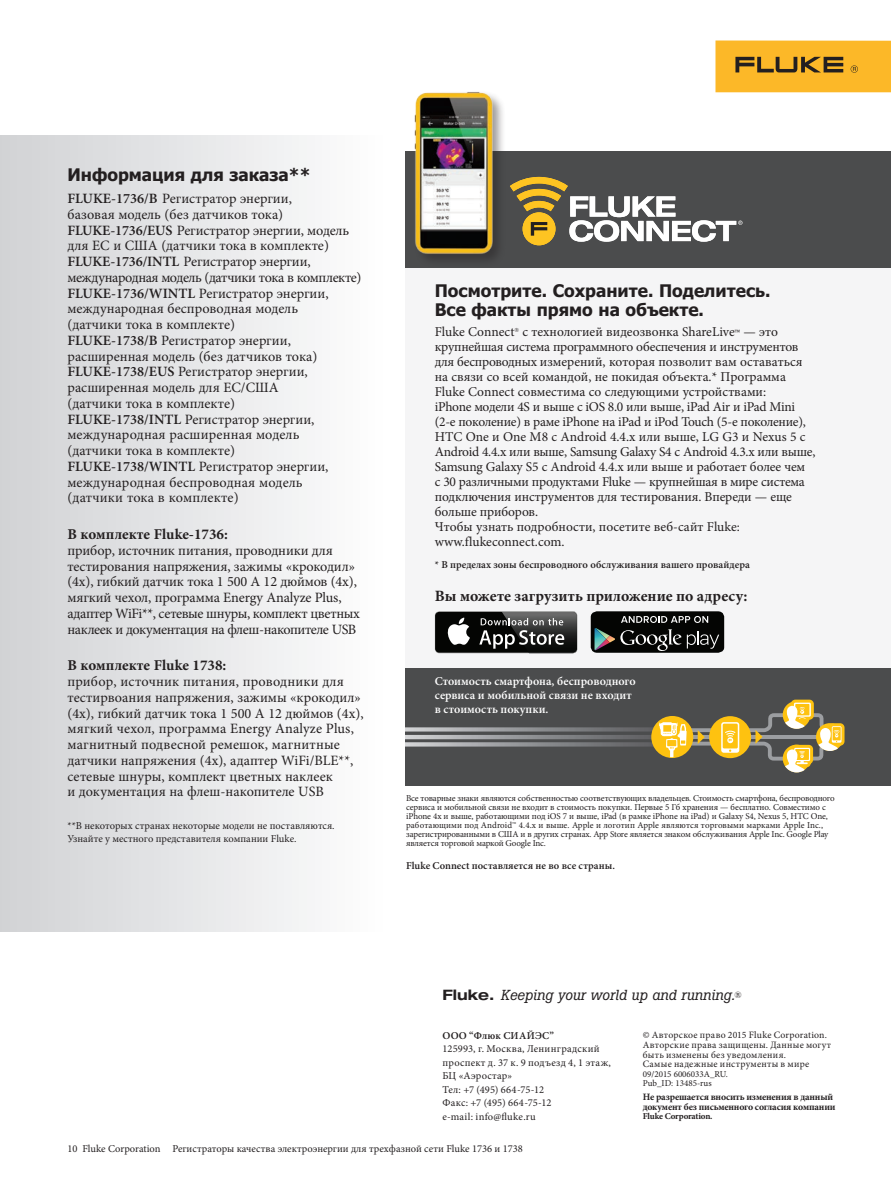
<style>
.page{position:relative;width:891px;height:1188px;background:#fff}
.page>*{position:absolute;margin:0;border:0;box-sizing:border-box;transform-origin:0 0}
.t1{font:700 17.25px/18.8px "Tahoma";color:#231f20}
.t2{font:700 15.75px "Minion Pro";color:#231f20}
.t3{font:700 15px "Minion Pro";color:#231f20}
.t4{font:italic 14.4px "Boton Pro";color:#231f20}
.t5{font:14.25px/15.8px "Minion Pro";color:#231f20}
.t6{font:13.5px/15px "Minion Pro";letter-spacing:-.01em;color:#231f20}
.t7{font:600 12px/14.4px "Minion Pro";color:#fff}
.t8{font:10.5px/12.6px "Minion Pro";color:#231f20}
.t9{font:10.5px/13.5px "Minion Pro";letter-spacing:.025em;color:#231f20}
.t10{font:600 10.5px "Minion Pro";letter-spacing:.005em;color:#231f20}
.t11{font:9.75px/9.8px "Minion Pro";letter-spacing:.025em;color:#231f20}
.t12{font:700 9.75px/9.8px "Minion Pro";letter-spacing:-.02em;color:#231f20}
.t13{font:9px/9px "Minion Pro";letter-spacing:-.01em;color:#231f20}
.t14{font:700 9px "Minion Pro";letter-spacing:-.02em;color:#231f20}
.t15{font:5.7px "Boton Pro";color:#231f20}
.s1{font-weight:600}
.s2{font-family:"Boton Pro";font-size:7.35px}
.s3{font-family:"Helvetica Neue LT Std";font-weight:700;font-style:normal;font-stretch:expanded}
.s4{font-style:normal;font-size:9px}
</style>
<div class="page">
<div style="left:716px;top:40px;width:175px;height:52px;background:#fcb828"></div>
<svg style="left:735px;top:57px;width:108px;height:15px"></svg>
<svg style="left:851px;top:65px;width:7px;height:8px"></svg>
<div style="left:0;top:135px;width:387px;height:797px;background:linear-gradient(to right,#d0d2d4,#fefefe)"></div>
<div style="left:406px;top:151px;width:485px;height:635px;background:#4b4c4d"></div>
<div style="left:406px;top:268px;width:485px;height:400px;background:#f5f5f6"></div>
<img style="left:405px;top:727px;width:248px;height:5px">
<img style="left:405px;top:735px;width:246px;height:4px">
<img style="left:405px;top:742px;width:248px;height:5px">
<div style="left:651px;top:716px;width:42px;height:42px;background:#fec210;border-radius:50%"></div>
<svg style="left:659px;top:700px;width:186px;height:72px"></svg>
<svg style="left:591px;top:611px;width:133px;height:42px;background:#2a2c2b"></svg>
<svg style="left:435px;top:611px;width:142px;height:43px;background:#484948"></svg>
<div style="left:523px;top:213px;width:32px;height:32px;background:#fec422;border:1px solid #fec422;border-radius:50%"></div>
<svg style="left:510px;top:177px;width:233px;height:65px"></svg>
<div style="left:413px;top:90px;width:93px;height:177px;background:#231f20;opacity:.45"></div>
<img style="left:413px;top:90px;width:84px;height:175px">
<p class="t1" style="left:68px;top:164px;width:245px">Информация для заказа**</p>
<p class="t5" style="left:68px;top:191px;width:295px"><span class="s1">FLUKE-1736/B</span> Регистратор энергии,<br>базовая модель (без датчиков тока)<br><span class="s1">FLUKE-1736/EUS</span> Регистратор энергии, модель для ЕС и США (датчики тока в комплекте)<br><span class="s1">FLUKE-1736/INTL</span> Регистратор энергии, международная модель (датчики тока в комплекте)<br><span class="s1">FLUKE-1736/WINTL</span> Регистратор энергии, международная беспроводная модель<br>(датчики тока в комплекте)<br><span class="s1">FLUKE-1738/B</span> Регистратор энергии, расширенная модель (без датчиков тока)<br><span class="s1">FLUKE-1738/EUS</span> Регистратор энергии, расширенная модель для ЕС/США<br>(датчики тока в комплекте)<br><span class="s1">FLUKE-1738/INTL</span> Регистратор энергии, международная расширенная модель<br>(датчики тока в комплекте)<br><span class="s1">FLUKE-1738/WINTL</span> Регистратор энергии, международная беспроводная модель (датчики тока в комплекте)</p>
<p class="t3" style="left:68px;top:524px;width:162px">В комплекте Fluke-1736:</p>
<p class="t5" style="left:68px;top:543px;width:294px">прибор, источник питания, проводники для тестирования напряжения, зажимы «крокодил» (4x), гибкий датчик тока 1 500 А 12 дюймов (4x), мягкий чехол, программа Energy Analyze Plus, адаптер WiFi**, сетевые шнуры, комплект цветных наклеек и документация на флеш-накопителе USB</p>
<p class="t3" style="left:68px;top:655px;width:160px">В комплекте Fluke 1738:</p>
<p class="t5" style="left:68px;top:674px;width:298px">прибор, источник питания, проводники для тестирвоания напряжения, зажимы «крокодил» (4x), гибкий датчик тока 1 500 А 12 дюймов (4x), мягкий чехол, программа Energy Analyze Plus, магнитный подвесной ремешок, магнитные датчики напряжения (4x), адаптер WiFi/BLE**, сетевые шнуры, комплект цветных наклеек<br>и документация на флеш-накопителе USB</p>
<p class="t8" style="left:68px;top:820px;width:269px">**В некоторых странах некоторые модели не поставляются.<br>Узнайте у местного представителя компании Fluke.</p>
<p class="t1" style="left:435px;top:281px;width:337px">Посмотрите. Сохраните. Поделитесь.<br>Все факты прямо на объекте.</p>
<p class="t6" style="left:435px;top:325px;width:382px;text-indent:88px">с технологией видеозвонка ShareLive<span class="s2">™</span> — это крупнейшая система программного обеспечения и инструментов для беспроводных измерений, которая позволит вам оставаться на связи со всей командой, не покидая объекта.* Программа Fluke Connect совместима со следующими устройствами:<br>iPhone модели 4S и выше с iOS 8.0 или выше, iPad Air и iPad Mini (2-е поколение) в раме iPhone на iPad и iPod Touch (5-е поколение), HTC One и One M8 с Android 4.4.x или выше, LG G3 и Nexus 5 с Android 4.4.x или выше, Samsung Galaxy S4 с Android 4.3.x или выше, Samsung Galaxy S5 с Android 4.4.x или выше и работает более чем<br>с 30 различными продуктами Fluke — крупнейшая в мире система подключения инструментов для тестирования. Впереди — еще больше приборов.<br>Чтобы узнать подробности, посетите веб-сайт Fluke: www.flukeconnect.com.</p>
<p class="t10" style="left:435px;top:558px;width:317px">* В пределах зоны беспроводного обслуживания вашего провайдера</p>
<p class="t2" style="left:435px;top:585px;width:314px">Вы можете загрузить приложение по адресу:</p>
<p class="t6" style="left:435px;top:325px;width:81px">Fluke Connect</p>
<p class="t15" style="left:514px;top:327px;width:6px">®</p>
<p class="t7" style="left:435px;top:673px;width:203px">Стоимость смартфона, беспроводного сервиса и мобильной связи не входит в стоимость покупки.</p>
<p class="t13" style="left:406px;top:794px;width:430px">Все товарные знаки являются собственностью соответствующих владельцев. Стоимость смартфона, беспроводного сервиса и мобильной связи не входит в стоимость покупки. Первые 5 Гб хранения — бесплатно. Совместимо с iPhone 4x и выше, работающими под iOS 7 и выше, iPad (в рамке iPhone на iPad) и Galaxy S4, Nexus 5, HTC One, работающими под Android™ 4.4.x и выше. Apple и логотип Apple являются торговыми марками Apple Inc., зарегистрированными в США и в других странах. App Store является знаком обслуживания Apple Inc. Google Play является торговой маркой Google Inc.</p>
<p class="t10" style="left:406px;top:859px;width:210px">Fluke Connect поставляется не во все страны.</p>
<p class="t4" style="left:443px;top:986px;width:301px"><span class="s3">Fluke.</span> Keeping your world up and running.<span class="s4">®</span></p>
<p class="t10" style="left:443px;top:1028px;width:113px">ООО “Флюк СИАЙЭС”</p>
<p class="t9" style="left:443px;top:1042px;width:170px">125993, г. Москва, Ленинградский проспект д. 37 к. 9 подъезд 4, 1 этаж,<br>БЦ «Аэростар»<br>Тел: +7 (495) 664-75-12<br>Факс: +7 (495) 664-75-12<br>e-mail: info@fluke.ru</p>
<p class="t11" style="left:643px;top:1030px;width:190px">© Авторское право 2015 Fluke Corporation.<br>Авторские права защищены. Данные могут быть изменены без уведомления.<br>Самые надежные инструменты в мире</p>
<p class="t13" style="left:643px;top:1070px;width:87px">09/2015 6006033A_RU.<br>Pub_ID: 13485-rus</p>
<p class="t12" style="left:643px;top:1092px;width:194px">Не разрешается вносить изменения в данный документ без письменного согласия компании</p>
<p class="t14" style="left:643px;top:1110px;width:71px">Fluke Corporation.</p>
<p class="t8" style="left:68px;top:1143px;width:457px">10 Fluke Corporation Регистраторы качества электроэнергии для трехфазной сети Fluke 1736 и 1738</p>
</div>
